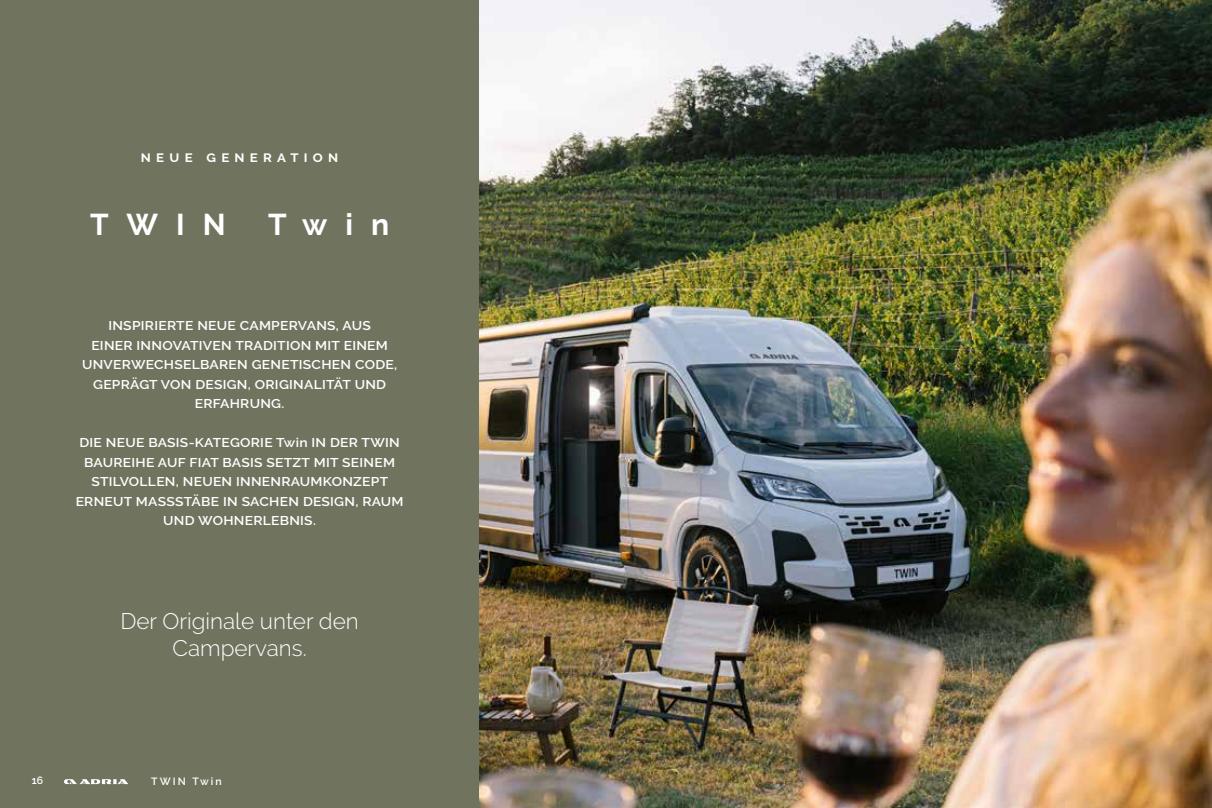
<style>
.page{position:relative;width:1212px;height:808px;background:#fff}
.page>*{position:absolute;margin:0;border:0;box-sizing:border-box;transform-origin:0 0}
.t1{font:700 30px "Raleway";letter-spacing:.6em;color:#fff}
.t2{font:300 22.5px/27px "Raleway";color:#fff;text-align:center}
.t3{font:600 12.75px/19.5px "Raleway";letter-spacing:.02em;color:#fff;text-align:center;scale:1.09 1}
.t4{font:700 12.15px "Raleway";letter-spacing:.4em;color:#fff;scale:1.09 1}
.t5{font:600 10.5px "Raleway";letter-spacing:.2em;color:#fff}
</style>
<div class="page">
<div style="left:0;top:0;width:479px;height:808px;background:#70745f"></div>
<img style="left:479px;top:0;width:733px;height:808px">
<svg style="left:64px;top:779px;width:64px;height:5px"></svg>
<p class="t4" style="left:141px;top:151px;width:183px">NEUE GENERATION</p>
<h1 class="t1" style="left:90px;top:208px;width:137px">TWIN</h1>
<h1 class="t1" style="left:268px;top:208px;width:123px">Twin</h1>
<p class="t3" style="left:82px;top:316px;width:291px">INSPIRIERTE NEUE CAMPERVANS, AUS<br>EINER INNOVATIVEN TRADITION MIT EINEM<br>UNVERWECHSELBAREN GENETISCHEN CODE,<br>GEPRÄGT VON DESIGN, ORIGINALITÄT UND<br>ERFAHRUNG.</p>
<p class="t3" style="left:76px;top:433px;width:302px">DIE NEUE BASIS-KATEGORIE Twin IN DER TWIN BAUREIHE AUF FIAT BASIS SETZT MIT SEINEM STILVOLLEN, NEUEN INNENRAUMKONZEPT ERNEUT MASSSTÄBE IN SACHEN DESIGN, RAUM UND WOHNERLEBNIS.</p>
<h2 class="t2" style="left:120px;top:607px;width:240px">Der Originale unter den<br>Campervans.</h2>
<p class="t5" style="left:32px;top:774px;width:13px">16</p>
<p class="t5" style="left:151px;top:775px;width:72px">TWIN Twin</p>
</div>
